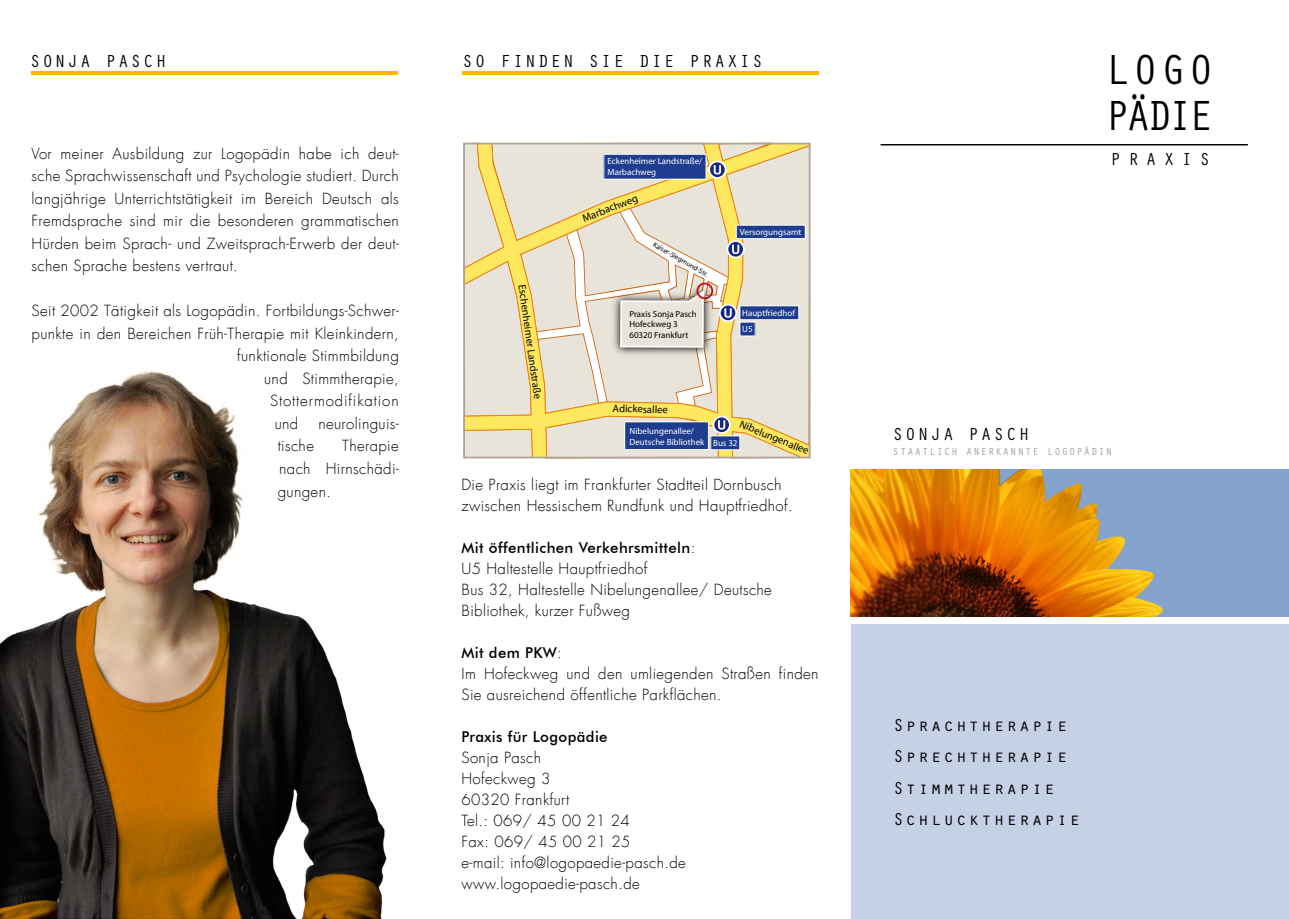
<style>
.page{position:relative;width:1289px;height:919px;background:#fff}
.page>*{position:absolute;margin:0;border:0;box-sizing:border-box;transform-origin:0 0}
.t1{font:43.5px/46.5px "Orator Std";letter-spacing:-.12em;color:#000}
.t2{font:18px/31.5px "Orator Std";letter-spacing:.1em;color:#000}
.t3{font:300 15px/21px "Futura LT";letter-spacing:.025em;color:#000}
.t4{font:500 15px "Futura BT";letter-spacing:.025em;color:#000}
.t5{font:300 15px "Futura LT";letter-spacing:.06em;color:#000}
.t6{font:10.65px "Myriad Pro";color:#000}
.t7{font:10.5px "Orator Std";letter-spacing:.1em;color:#9c9e9f}
.t8{font:8.85px/10.6px "Myriad Pro";color:#fff}
.t9{font:8.85px/10.6px "Myriad Pro";color:#000}
.t10{font:7.2px "Myriad Pro";color:#000}
.s1{font-family:"Futura LT";font-weight:300}
</style>
<div class="page">
<hr style="left:880px;top:144px;width:367px;height:1px;background:#000">
<img style="left:850px;top:469px;width:438px;height:148px">
<div style="left:850px;top:624px;width:438px;height:294px;background:#c6d1e6"></div>
<hr style="left:462px;top:72px;width:356px;height:3px;background:#ffb400">
<hr style="left:32px;top:72px;width:366px;height:3px;background:#ffb400">
<img style="left:0;top:370px;width:387px;height:548px">
<svg style="left:466px;top:146px;width:341px;height:309px;background:#ece2be"></svg>
<div style="left:463px;top:143px;width:347px;height:315px;border:2px solid #aea597"></div>
<svg style="left:709px;top:161px;width:16px;height:17px"></svg>
<div style="left:708px;top:160px;width:18px;height:19px;border:2px solid #fff;border-radius:50%"></div>
<svg style="left:713px;top:165px;width:8px;height:9px"></svg>
<svg style="left:727px;top:241px;width:17px;height:16px"></svg>
<div style="left:726px;top:240px;width:18px;height:18px;border:2px solid #fff;border-radius:50%"></div>
<svg style="left:732px;top:245px;width:7px;height:9px"></svg>
<svg style="left:719px;top:305px;width:17px;height:16px"></svg>
<div style="left:719px;top:304px;width:18px;height:18px;border:2px solid #fff;border-radius:50%"></div>
<svg style="left:724px;top:308px;width:7px;height:10px"></svg>
<svg style="left:713px;top:416px;width:17px;height:17px"></svg>
<div style="left:712px;top:415px;width:18px;height:19px;border:2px solid #fff;border-radius:50%"></div>
<svg style="left:718px;top:420px;width:7px;height:9px"></svg>
<img style="left:608px;top:278px;width:109px;height:82px">
<svg style="left:717px;top:331px;width:1px;height:29px"></svg>
<img style="left:716px;top:327px;width:1px;height:33px">
<svg style="left:619px;top:288px;width:86px;height:60px;background:#e2dcd3"></svg>
<div style="left:624px;top:422px;width:84px;height:27px;background:#1e3d8f"></div>
<div style="left:624px;top:421px;width:85px;height:29px;border:1px solid #fff"></div>
<div style="left:736px;top:225px;width:69px;height:13px;background:#1e3d8f"></div>
<div style="left:735px;top:225px;width:70px;height:14px;border:1px solid #fff"></div>
<div style="left:604px;top:154px;width:102px;height:25px;background:#1e3d8f"></div>
<div style="left:603px;top:154px;width:103px;height:26px;border:1px solid #fff"></div>
<div style="left:739px;top:306px;width:59px;height:13px;background:#1e3d8f"></div>
<div style="left:739px;top:305px;width:60px;height:15px;border:1px solid #fff"></div>
<div style="left:739px;top:322px;width:16px;height:14px;background:#1e3d8f"></div>
<div style="left:739px;top:321px;width:16px;height:15px;border:1px solid #fff"></div>
<div style="left:710px;top:436px;width:29px;height:13px;background:#1e3d8f"></div>
<div style="left:710px;top:435px;width:30px;height:15px;border:1px solid #fff"></div>
<div style="left:696px;top:282px;width:17px;height:17px;border:2px solid #be0d1d;border-radius:50%"></div>
<p class="t2" style="left:30px;top:44px;width:138px">SONJA PASCH</p>
<p class="t2" style="left:462px;top:44px;width:302px">SO FINDEN SIE DIE PRAXIS</p>
<p class="t3" style="left:32px;top:142px;width:369px;line-height:22.5px;text-align:justify">Vor meiner Ausbildung zur Logopädin habe ich deut&shy;sche Sprachwissenschaft und Psychologie studiert. Durch langjährige Unterrichtstätigkeit im Bereich Deutsch als Fremdsprache sind mir die besonderen grammatischen Hürden beim Sprach- und Zweitsprach-Erwerb der deut&shy;schen Sprache bestens vertraut.</p>
<p class="t3" style="left:32px;top:301px;width:369px">Seit 2002 Tätigkeit als Logopädin. Fortbildungs-Schwer-</p>
<p class="t3" style="left:32px;top:323px;width:369px">punkte in den Bereichen Früh-Therapie mit Kleinkindern,</p>
<p class="t3" style="left:237px;top:346px;width:163px">funktionale Stimmbildung</p>
<p class="t3" style="left:264px;top:368px;width:136px">und Stimmtherapie,</p>
<p class="t5" style="left:270px;top:392px;width:130px">Stottermodifikation</p>
<p class="t3" style="left:275px;top:413px;width:25px">und</p>
<p class="t3" style="left:318px;top:413px;width:82px">neurolinguis-</p>
<p class="t3" style="left:278px;top:436px;width:38px">tische</p>
<p class="t3" style="left:278px;top:435px;width:123px;line-height:22.5px;text-align:justify;text-indent:65px">Therapie nach Hirnschädi&shy;gungen.</p>
<p class="t8" style="left:607px;top:155px;width:96px">Eckenheimer Landstraße/<br>Marbachweg</p>
<p class="t6" style="left:528px;top:283px;width:117px;rotate:82deg">Eschenheimer Landstraße</p>
<p class="t6" style="left:580px;top:212px;width:60px;rotate:-21deg">Marbachweg</p>
<p class="t10" style="left:656px;top:239px;width:64px;rotate:30deg">Kaiser-Siegmund-Str.</p>
<p class="t9" style="left:629px;top:308px;width:69px">Praxis Sonja Pasch<br>Hofeckweg 3<br>60320 Frankfurt</p>
<p class="t6" style="left:613px;top:401px;width:57px;rotate:2deg">Adickesallee</p>
<p class="t8" style="left:740px;top:226px;width:63px">Versorgungsamt</p>
<p class="t8" style="left:742px;top:304px;width:54px;line-height:16.4px">Hauptfriedhof<br>U5</p>
<p class="t8" style="left:629px;top:425px;width:76px">Nibelungenallee/<br>Deutsche Bibliothek</p>
<p class="t6" style="left:742px;top:417px;width:75px;rotate:22deg">Nibelungenallee</p>
<p class="t8" style="left:713px;top:437px;width:26px">Bus 32</p>
<p class="t3" style="left:461px;top:474px;width:333px">Die Praxis liegt im Frankfurter Stadtteil Dornbusch zwischen Hessischem Rundfunk und Hauptfriedhof.</p>
<p class="t4" style="left:461px;top:538px;width:235px">Mit öffentlichen Verkehrsmitteln<span class="s1">:</span></p>
<p class="t3" style="left:461px;top:558px;width:312px">U5 Haltestelle Hauptfriedhof<br>Bus 32, Haltestelle Nibelungenallee/ Deutsche<br>Bibliothek, kurzer Fußweg</p>
<p class="t4" style="left:461px;top:643px;width:102px">Mit dem PKW<span class="s1">:</span></p>
<p class="t3" style="left:461px;top:663px;width:358px">Im Hofeckweg und den umliegenden Straßen finden<br>Sie ausreichend öffentliche Parkflächen.</p>
<p class="t4" style="left:461px;top:727px;width:148px">Praxis für Logopädie</p>
<p class="t3" style="left:461px;top:747px;width:226px">Sonja Pasch<br>Hofeckweg 3<br>60320 Frankfurt<br>Tel.: 069/ 45 00 21 24<br>Fax: 069/ 45 00 21 25<br>e-mail: info@logopaedie-pasch.de www.logopaedie-pasch.de</p>
<h1 class="t1" style="left:1104px;top:44px;width:111px">LOGO<br>PÄDIE</h1>
<p class="t2" style="left:1110px;top:143px;width:101px">PRAXIS</p>
<p class="t2" style="left:892px;top:417px;width:138px">SONJA PASCH</p>
<p class="t7" style="left:892px;top:444px;width:221px">STAATLICH ANERKANNTE LOGOPÄDIN</p>
<p class="t2" style="left:893px;top:708px;width:189px">Sprachtherapie<br>Sprechtherapie<br>Stimmtherapie<br>Schlucktherapie</p>
</div>
